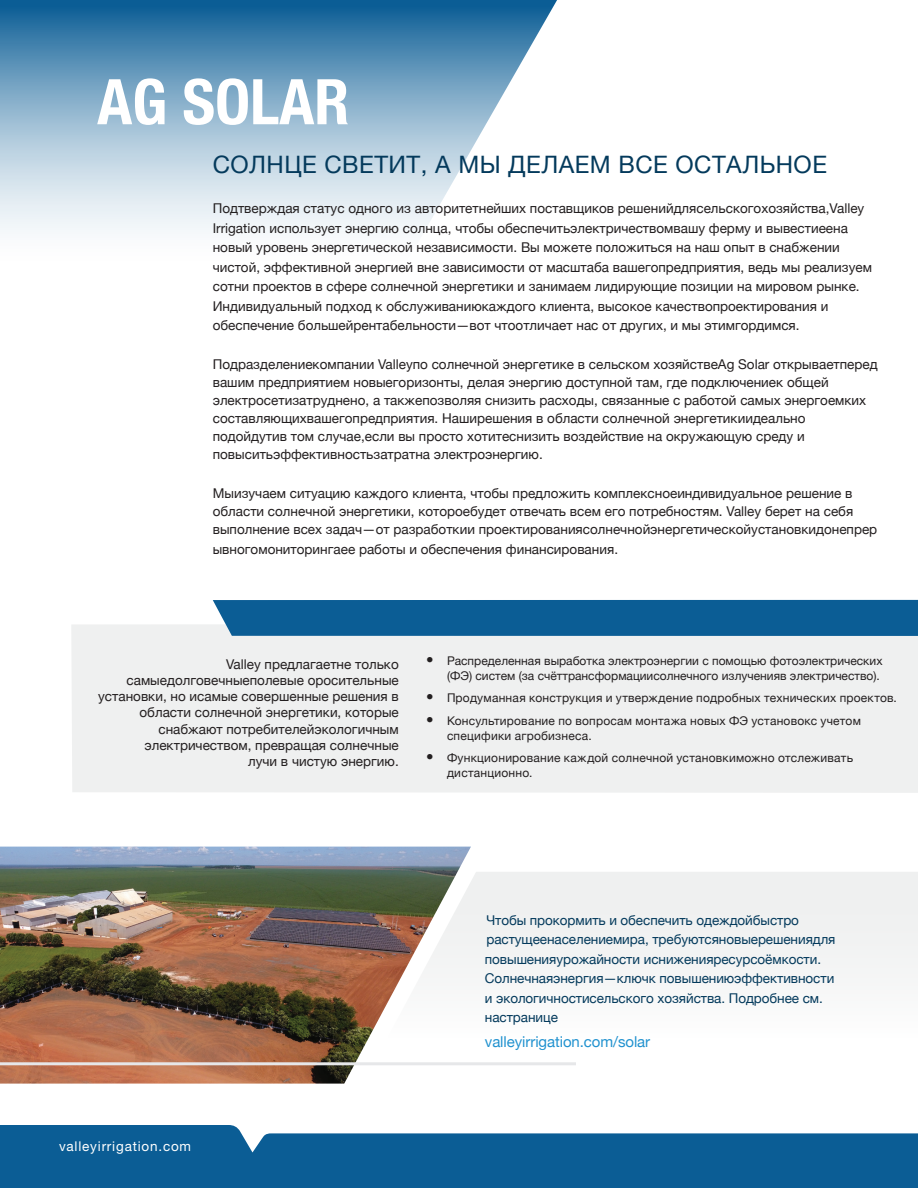
<style>
.page{position:relative;width:918px;height:1188px;background:#fff}
.page>*{position:absolute;margin:0;border:0;box-sizing:border-box;transform-origin:0 0}
.Headline{font:700 condensed 63px "Helvetica Neue";color:#fff}
.t1{font:24px "Helvetica Neue";letter-spacing:.02em;color:#043a5c}
.Callouts{font:15px "Helvetica Neue";letter-spacing:-.005em;color:#2192cf}
.t2{font:13.5px/18px "Helvetica Neue";color:#231f20}
.Callouts-2{font:13.5px/19.5px "Helvetica Neue";letter-spacing:-.005em;color:#043a5c}
.t3{font:13.5px "Helvetica Neue LT Pro";letter-spacing:.06em;color:#fff}
.Bullet{font:12px/15px "Helvetica Neue";letter-spacing:.015em;color:#231f20}
.s1{font-family:"Helvetica Neue LT Pro";font-weight:300;font-size:15px}
</style>
<div class="page">
<svg style="left:0;top:1125px;width:918px;height:63px;background:#246d9f"></svg>
<svg style="left:0;top:0;width:557px;height:232px"></svg>
<div style="left:71px;top:624px;width:847px;height:169px;background:#eff0f0"></div>
<div style="left:471px;top:872px;width:447px;height:102px;background:#f0f1f1"></div>
<img style="left:0;top:847px;width:471px;height:237px">
<hr style="left:0;top:1062px;width:576px;height:3px;background:#e6e7e9">
<div style="left:213px;top:600px;width:705px;height:36px;background:#0b5d95"></div>
<p class="Headline" style="left:97px;top:50px;width:254px">AG SOLAR</p>
<p class="t1" style="left:213px;top:147px;width:616px">СОЛНЦЕ СВЕТИТ, А МЫ ДЕЛАЕМ ВСЕ ОСТАЛЬНОЕ</p>
<p class="t2" style="left:213px;top:200px;width:661px;line-height:19.5px">Подтверждая статус одного из авторитетнейших поставщиков решенийдлясельскогохозяйства,Valley Irrigation использует энергию солнца, чтобы обеспечитьэлектричествомвашу ферму и вывестиеена новый уровень энергетической независимости. Вы можете положиться на наш опыт в снабжении чистой, эффективной энергией вне зависимости от масштаба вашегопредприятия, ведь мы реализуем сотни проектов в сфере солнечной энергетики и занимаем лидирующие позиции на мировом рынке.<br>Индивидуальный подход к обслуживаниюкаждого клиента, высокое качествопроектирования и обеспечение большейрентабельности—вот чтоотличает нас от других, и мы этимгордимся.</p>
<p class="t2" style="left:213px;top:356px;width:666px">Подразделениекомпании Valleyпо солнечной энергетике в сельском хозяйствеAg Solar открываетперед вашим предприятием новыегоризонты, делая энергию доступной там, где подключениек общей электросетизатруднено, а такжепозволяя снизить расходы, связанные с работой самых энергоемких составляющихвашегопредприятия. Наширешения в области солнечной энергетикиидеально подойдутив том случае,если вы просто хотитеснизить воздействие на окружающую среду и повыситьэффективностьзатратна электроэнергию.</p>
<p class="t2" style="left:213px;top:485px;width:666px">Мыизучаем ситуацию каждого клиента, чтобы предложить комплексноеиндивидуальное решение в области солнечной энергетики, котороебудет отвечать всем его потребностям. Valley берет на себя выполнение всех задач—от разработкии проектированиясолнечнойэнергетическойустановкидонепрер</p>
<p class="t2" style="left:213px;top:541px;width:407px">ывногомониторингаее работы и обеспечения финансирования.</p>
<p class="t2" style="left:98px;top:657px;width:302px;line-height:16.2px;text-align:right">Valley предлагаетне только самыедолговечныеполевые оросительные установки, но исамые совершенные решения в области солнечной энергетики, которые</p>
<p class="t2" style="left:145px;top:721px;width:256px;line-height:16.2px;text-align:right">снабжают потребителейэкологичным электричеством, превращая солнечные</p>
<p class="t2" style="left:248px;top:753px;width:152px">лучи в чистую энергию.</p>
<p class="Bullet" style="left:426px;top:654px;width:458px;text-align:right"><span class="s1">•</span> Распределенная выработка электроэнергии с помощью фотоэлектрических (ФЭ) систем (за счёттрансформациисолнечного излученияв электричество).</p>
<p class="Bullet" style="left:426px;top:691px;width:473px"><span class="s1">•</span> Продуманная конструкция и утверждение подробных технических проектов.</p>
<p class="Bullet" style="left:447px;top:714px;width:416px;text-indent:-21px"><span class="s1">•</span> Консультирование по вопросам монтажа новых ФЭ установокс учетом специфики агробизнеса.</p>
<p class="Bullet" style="left:447px;top:751px;width:408px;text-indent:-21px"><span class="s1">•</span> Функционирование каждой солнечной установкиможно отслеживать дистанционно.</p>
<p class="t3" style="left:59px;top:1138px;width:134px">valleyirrigation.com</p>
<p class="Callouts-2" style="left:485px;top:911px;width:352px">Чтобы прокормить и обеспечить одеждойбыстро растущеенаселениемира, требуютсяновыерешениядля повышенияурожайности исниженияресурсоёмкости.<br>Солнечнаяэнергия—ключк повышениюэффективности и экологичностисельского хозяйства. Подробнее см. настранице</p>
<p class="Callouts" style="left:485px;top:1031px;width:167px">valleyirrigation.com/solar</p>
</div>
